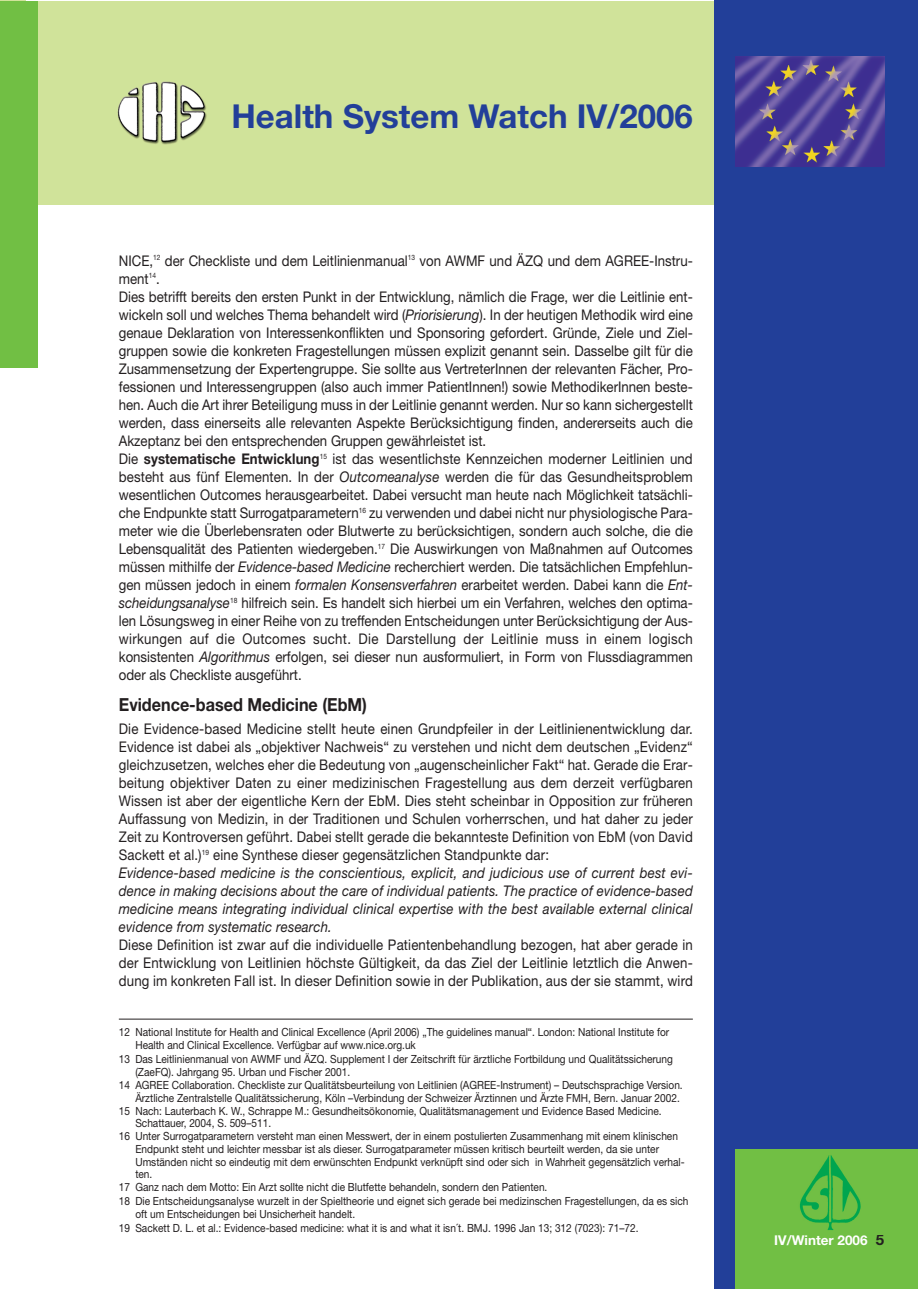
<style>
.page{position:relative;width:918px;height:1289px;background:#fff}
.page>*{position:absolute;margin:0;border:0;box-sizing:border-box;transform-origin:0 0}
.t1{font:700 33px "Helvetica Neue";color:#223f99}
.t2{font:700 18px "Helvetica Neue";color:#231f20;scale:.9 1}
.t3{font:14.7px/18px "Helvetica Neue";color:#231f20;scale:.9 1}
.t4{font:700 13.5px "Helvetica Neue";color:#fff}
.t5{font:11.25px "Helvetica Neue";color:#231f20;scale:.9 1}
.s1{font-style:italic}
.s2{font-weight:700}
.s3{font-size:15px;color:#231f20}
</style>
<div class="page">
<div style="left:27px;top:1px;width:891px;height:203px;background:#d0e39a"></div>
<img style="left:117px;top:81px;width:90px;height:64px">
<div style="left:0;top:1px;width:17px;height:366px;background:#71bf44"></div>
<div style="left:8px;top:1px;width:30px;height:366px;background:#71bf44"></div>
<div style="left:714px;top:1px;width:204px;height:1287px;background:#223f99"></div>
<div style="left:735px;top:1149px;width:183px;height:139px;background:#71bf44"></div>
<img style="left:735px;top:56px;width:149px;height:111px">
<svg style="left:799px;top:1155px;width:62px;height:75px"></svg>
<hr style="left:119px;top:1018px;width:574px;height:1px;background:#231f20">
<h1 class="t1" style="left:232px;top:104px;width:463px">Health System Watch IV/2006</h1>
<p class="t3" style="left:119px;top:253px;width:639px">NICE,<sup>12</sup> der Checkliste und dem Leitlinienmanual<sup>13</sup> von AWMF und ÄZQ und dem AGREE-Instru&shy;ment<sup>14</sup>.<br>Dies betrifft bereits den ersten Punkt in der Entwicklung, nämlich die Frage, wer die Leitlinie ent&shy;wickeln soll und welches Thema behandelt wird (<span class="s1">Priorisierung</span>). In der heutigen Methodik wird eine genaue Deklaration von Interessenkonflikten und Sponsoring gefordert. Gründe, Ziele und Ziel&shy;gruppen sowie die konkreten Fragestellungen müssen explizit genannt sein. Dasselbe gilt für die Zusammensetzung der Expertengruppe. Sie sollte aus VertreterInnen der relevanten Fächer, Pro&shy;fessionen und Interessengruppen (also auch immer PatientInnen!) sowie MethodikerInnen beste&shy;hen. Auch die Art ihrer Beteiligung muss in der Leitlinie genannt werden. Nur so kann sichergestellt werden, dass einerseits alle relevanten Aspekte Berücksichtigung finden, andererseits auch die Akzeptanz bei den entsprechenden Gruppen gewährleistet ist.<br>Die <span class="s2">systematische Entwicklung</span><sup>15</sup> ist das wesentlichste Kennzeichen moderner Leitlinien und besteht aus fünf Elementen. In der <span class="s1">Outcomeanalyse</span> werden die für das Gesundheitsproblem wesentlichen Outcomes herausgearbeitet. Dabei versucht man heute nach Möglichkeit tatsächli&shy;che Endpunkte statt Surrogatparametern<sup>16</sup> zu verwenden und dabei nicht nur physiologische Para&shy;meter wie die Überlebensraten oder Blutwerte zu berücksichtigen, sondern auch solche, die die Lebensqualität des Patienten wiedergeben.<sup>17</sup> Die Auswirkungen von Maßnahmen auf Outcomes müssen mithilfe der <span class="s1">Evidence-based Medicine</span> recherchiert werden. Die tatsächlichen Empfehlun&shy;gen müssen jedoch in einem <span class="s1">formalen Konsensverfahren</span> erarbeitet werden. Dabei kann die <span class="s1">Ent&shy;scheidungsanalyse</span><sup>18</sup> hilfreich sein. Es handelt sich hierbei um ein Verfahren, welches den optima&shy;len Lösungsweg in einer Reihe von zu treffenden Entscheidungen unter Berücksichtigung der Aus&shy;wirkungen auf die Outcomes sucht. Die Darstellung der Leitlinie muss in einem logisch konsistenten <span class="s1">Algorithmus</span> erfolgen, sei dieser nun ausformuliert, in Form von Flussdiagrammen oder als Checkliste ausgeführt.</p>
<p class="t2" style="left:119px;top:697px;width:277px">Evidence-based Medicine (EbM)</p>
<p class="t3" style="left:119px;top:721px;width:639px">Die Evidence-based Medicine stellt heute einen Grundpfeiler in der Leitlinienentwicklung dar.<br>Evidence ist dabei als „objektiver Nachweis“ zu verstehen und nicht dem deutschen „Evidenz“ gleichzusetzen, welches eher die Bedeutung von „augenscheinlicher Fakt“ hat. Gerade die Erar&shy;beitung objektiver Daten zu einer medizinischen Fragestellung aus dem derzeit verfügbaren Wissen ist aber der eigentliche Kern der EbM. Dies steht scheinbar in Opposition zur früheren Auffassung von Medizin, in der Traditionen und Schulen vorherrschen, und hat daher zu jeder Zeit zu Kontroversen geführt. Dabei stellt gerade die bekannteste Definition von EbM (von David Sackett et al.)<sup>19</sup> eine Synthese dieser gegensätzlichen Standpunkte dar:<br><span class="s1">Evidence-based medicine is the conscientious, explicit, and judicious use of current best evi&shy;dence in making decisions about the care of individual patients. The practice of evidence-based medicine means integrating individual clinical expertise with the best available external clinical evidence from systematic research.</span></p>
<p class="t3" style="left:119px;top:937px;width:639px;text-align:justify">Diese Definition ist zwar auf die individuelle Patientenbehandlung bezogen, hat aber gerade in der Entwicklung von Leitlinien höchste Gültigkeit, da das Ziel der Leitlinie letztlich die Anwen&shy;dung im konkreten Fall ist. In dieser Definition sowie in der Publikation, aus der sie stammt, wird</p>
<p class="t5" style="left:119px;top:1027px;width:613px">12 National Institute for Health and Clinical Excellence (April 2006) „The guidelines manual“. London: National Institute for</p>
<p class="t5" style="left:135px;top:1041px;width:313px">Health and Clinical Excellence. Verfügbar auf www.nice.org.uk</p>
<p class="t5" style="left:119px;top:1054px;width:617px">13 Das Leitlinienmanual von AWMF und ÄZQ. Supplement I der Zeitschrift für ärztliche Fortbildung und Qualitätssicherung</p>
<p class="t5" style="left:135px;top:1068px;width:240px">(ZaeFQ). Jahrgang 95. Urban und Fischer 2001.</p>
<p class="t5" style="left:119px;top:1081px;width:628px">14 AGREE Collaboration. Checkliste zur Qualitätsbeurteilung von Leitlinien (AGREE-Instrument) – Deutschsprachige Version.</p>
<p class="t5" style="left:135px;top:1093px;width:607px">Ärztliche Zentralstelle Qualitätssicherung, Köln –Verbindung der Schweizer Ärztinnen und Ärzte FMH, Bern. Januar 2002.</p>
<p class="t5" style="left:119px;top:1106px;width:605px">15 Nach: Lauterbach K. W., Schrappe M.: Gesundheitsökonomie, Qualitätsmanagement und Evidence Based Medicine.</p>
<p class="t5" style="left:135px;top:1119px;width:153px">Schattauer, 2004, S. 509–511.</p>
<p class="t5" style="left:119px;top:1132px;width:623px">16 Unter Surrogatparametern versteht man einen Messwert, der in einem postulierten Zusammenhang mit einem klinischen</p>
<p class="t5" style="left:135px;top:1144px;width:583px">Endpunkt steht und leichter messbar ist als dieser. Surrogatparameter müssen kritisch beurteilt werden, da sie unter</p>
<p class="t5" style="left:135px;top:1157px;width:612px">Umständen nicht so eindeutig mit dem erwünschten Endpunkt verknüpft sind oder sich in Wahrheit gegensätzlich verhal-</p>
<p class="t5" style="left:135px;top:1170px;width:20px">ten.</p>
<p class="t5" style="left:119px;top:1183px;width:478px">17 Ganz nach dem Motto: Ein Arzt sollte nicht die Blutfette behandeln, sondern den Patienten.</p>
<p class="t5" style="left:119px;top:1196px;width:634px">18 Die Entscheidungsanalyse wurzelt in der Spieltheorie und eignet sich gerade bei medizinschen Fragestellungen, da es sich</p>
<p class="t5" style="left:135px;top:1210px;width:246px">oft um Entscheidungen bei Unsicherheit handelt.</p>
<p class="t5" style="left:119px;top:1223px;width:579px">19 Sackett D. L. et al.: Evidence-based medicine: what it is and what it isn´t. BMJ. 1996 Jan 13; 312 (7023): 71–72.</p>
<p class="t4" style="left:774px;top:1235px;width:111px">IV/Winter 2006 <span class="s3">5</span></p>
</div>
